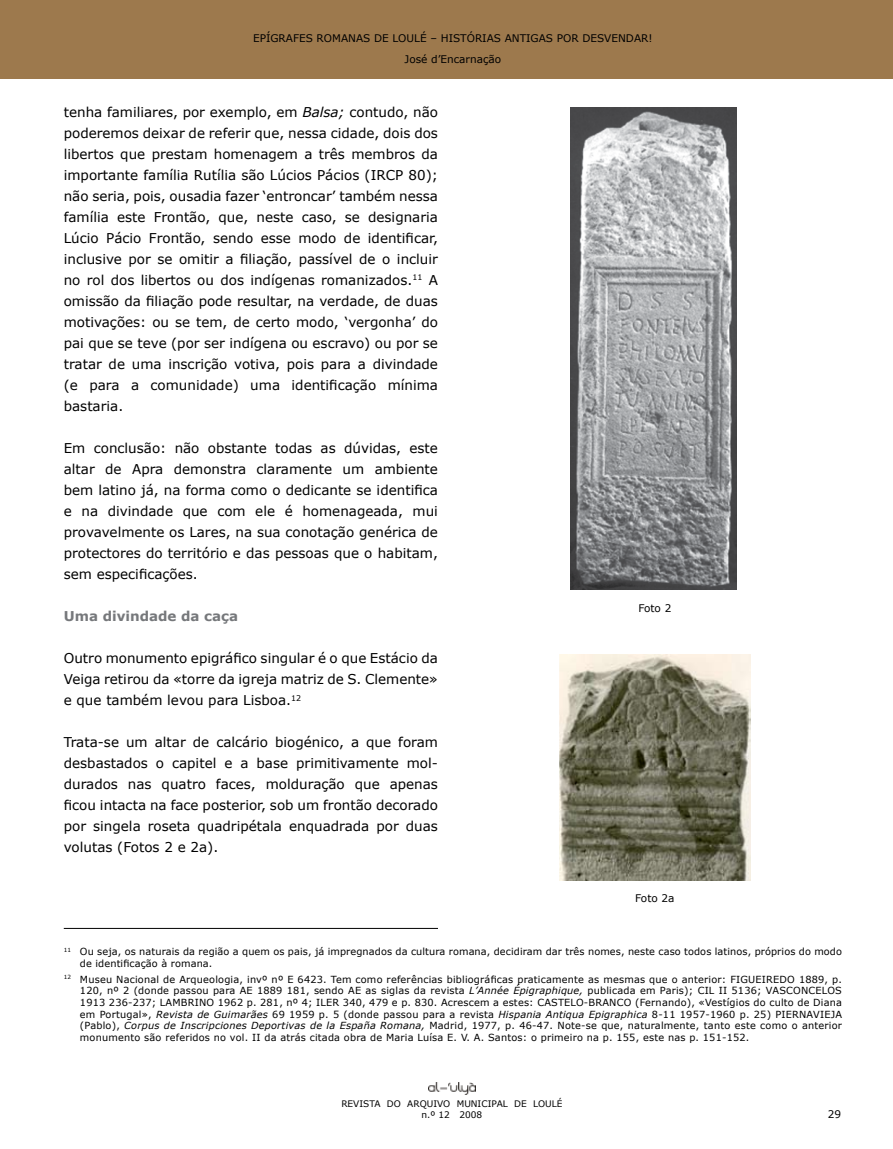
<style>
.page{position:relative;width:893px;height:1149px;background:#fff}
.page>*{position:absolute;margin:0;border:0;box-sizing:border-box;transform-origin:0 0}
.t1{font:13.5px/21px "Verdana";color:#000;text-align:justify}
.t2{font:700 13.5px "Verdana";color:#76787b}
.t3{font:10.5px "Verdana";color:#000}
.t4{font:9.75px/11.7px "Verdana";letter-spacing:.01em;color:#000}
.t5{font:9px/10.8px "Verdana";color:#000;text-align:center}
.s1{font-style:italic}
</style>
<div class="page">
<div style="left:0;top:0;width:893px;height:79px;background:#9d794d"></div>
<img style="left:429px;top:1082px;width:46px;height:12px">
<hr style="left:64px;top:927px;width:374px;height:1px;background:#000">
<img style="left:571px;top:107px;width:166px;height:482px">
<img style="left:559px;top:654px;width:192px;height:225px">
<p class="t3" style="left:253px;top:31px;width:34px">Epígrafes</p>
<p class="t3" style="left:317px;top:31px;width:9px">romanas</p>
<p class="t3" style="left:374px;top:31px;width:32px">de Loulé</p>
<p class="t3" style="left:430px;top:31px;width:52px">– histórias</p>
<p class="t3" style="left:505px;top:31px;width:8px">anti</p>
<p class="t3" style="left:531px;top:31px;width:35px">gas por</p>
<p class="t3" style="left:582px;top:31px;width:9px">desvendar</p>
<p class="t3" style="left:648px;top:31px;width:6px">!</p>
<p class="t3" style="left:405px;top:52px;width:98px">José d’Encarnação</p>
<p class="t1" style="left:64px;top:101px;width:376px">tenha familiares, por exemplo, em <span class="s1">Balsa;</span> contudo, não poderemos deixar de referir que, nessa cidade, dois dos libertos que prestam homenagem a três membros da importante família Rutília são Lúcios Pácios (IRCP 80); não seria, pois, ousadia fazer ‘entroncar’ também nessa família este Frontão, que, neste caso, se designaria Lúcio Pácio Frontão, sendo esse modo de identificar, inclusive por se omitir a filiação, passível de o incluir no rol dos libertos ou dos indígenas romanizados.<sup>11</sup> A omissão da filiação pode resultar, na verdade, de duas motivações: ou se tem, de certo modo, ‘vergonha’ do pai que se teve (por ser indígena ou escravo) ou por se tratar de uma inscrição votiva, pois para a divindade (e para a comunidade) uma identificação mínima bastaria.</p>
<p class="t1" style="left:64px;top:437px;width:376px">Em conclusão: não obstante todas as dúvidas, este altar de Apra demonstra claramente um ambiente bem latino já, na forma como o dedicante se identifica e na divindade que com ele é homenageada, mui provavelmente os Lares, na sua conotação genérica de protectores do território e das pessoas que o habitam, sem especificações.</p>
<p class="t2" style="left:64px;top:606px;width:176px">Uma divindade da caça</p>
<p class="t1" style="left:64px;top:647px;width:376px">Outro monumento epigráfico singular é o que Estácio da Veiga retirou da «torre da igreja matriz de S. Clemente» e que também levou para Lisboa.<sup>12</sup></p>
<p class="t1" style="left:64px;top:731px;width:376px">Trata-se um altar de calcário biogénico, a que foram desbastados o capitel e a base primitivamente mol&shy;durados nas quatro faces, molduração que apenas ficou intacta na face posterior, sob um frontão decorado por singela roseta quadripétala enquadrada por duas volutas (Fotos 2 e 2a).</p>
<p class="t3" style="left:638px;top:601px;width:35px">Foto 2</p>
<p class="t3" style="left:635px;top:891px;width:41px">Foto 2a</p>
<p class="t4" style="left:80px;top:944px;width:764px;text-indent:-16px"><sup>11</sup> Ou seja, os naturais da região a quem os pais, já impregnados da cultura romana, decidiram dar três nomes, neste caso todos latinos, próprios do modo de identificação à romana.</p>
<p class="t4" style="left:80px;top:972px;width:764px;text-align:justify;text-indent:-16px"><sup>12</sup> Museu Nacional de Arqueologia, invº nº E 6423. Tem como referências bibliográficas praticamente as mesmas que o anterior: FIGUEIREDO 1889, p.<br>120, nº 2 (donde passou para AE 1889 181, sendo AE as siglas da revista <span class="s1">L’Année Épigraphique,</span> publicada em Paris); CIL II 5136; VASCONCELOS 1913 236-237; LAMBRINO 1962 p. 281, nº 4; ILER 340, 479 e p. 830. Acrescem a estes: CASTELO-BRANCO (Fernando), «Vestígios do culto de Diana em Portugal», <span class="s1">Revista de Guimarães</span> 69 1959 p. 5 (donde passou para a revista <span class="s1">Hispania Antiqua Epigraphica</span> 8-11 1957-1960 p. 25) PIERNAVIEJA (Pablo), <span class="s1">Corpus de Inscripciones Deportivas de la España Romana,</span> Madrid, 1977, p. 46-47. Note-se que, naturalmente, tanto este como o anterior monumento são referidos no vol. II da atrás citada obra de Maria Luísa E. V. A. Santos: o primeiro na p. 155, este nas p. 151-152.</p>
<p class="t5" style="left:341px;top:1097px;width:223px">REVISTA DO ARQUIVO MUNICIPAL DE LOULÉ n.º 12 2008</p>
<p class="t3" style="left:828px;top:1107px;width:15px">29</p>
</div>
